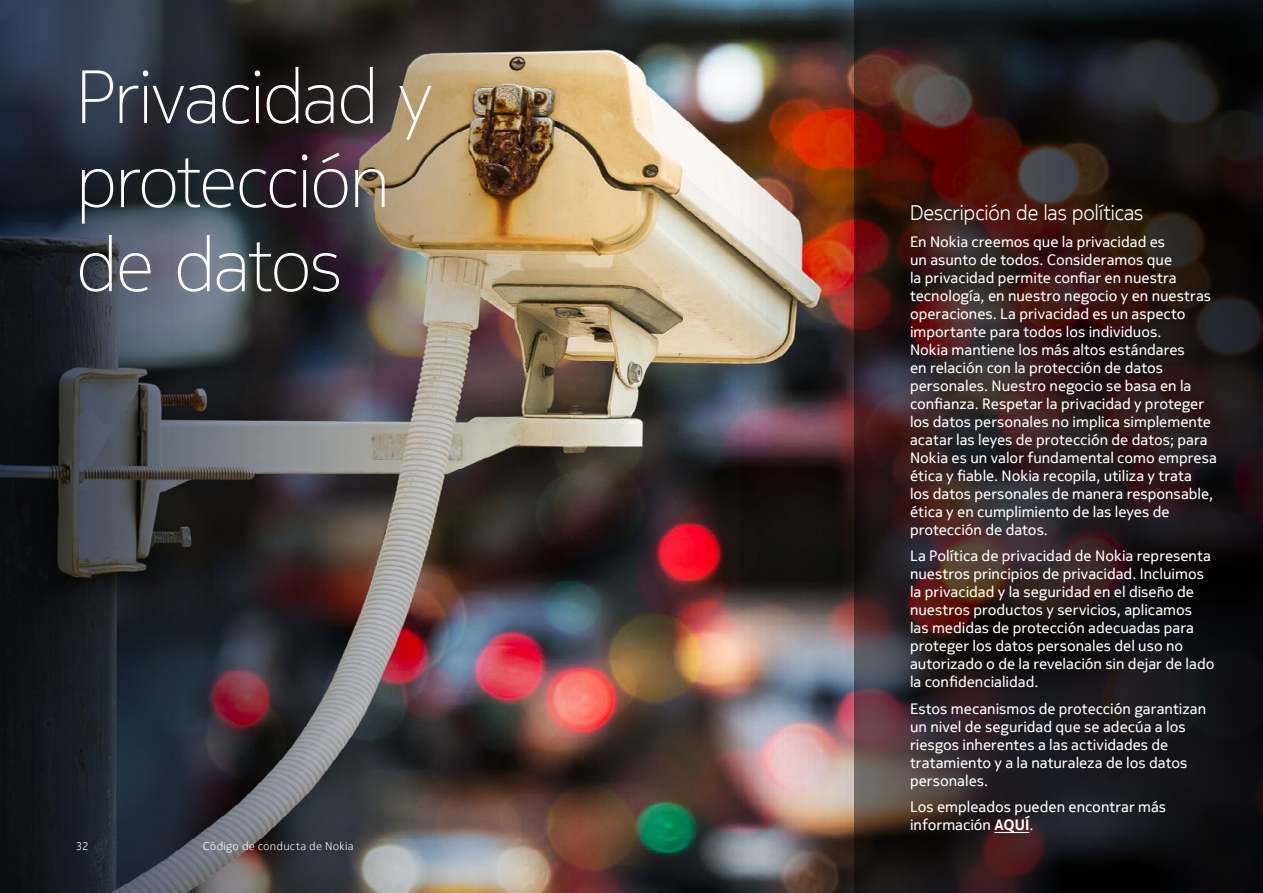
<style>
.page{position:relative;width:1263px;height:893px;background:#fff}
.page>*{position:absolute;margin:0;border:0;box-sizing:border-box;transform-origin:0 0}
.t1{font:200 75px/84px "Nokia Pure Headline";letter-spacing:-.015em;color:#fff}
.t2{font:300 21px "Nokia Pure Headline";color:#fff}
.t3{font:15px/18px "Nokia Pure Text";color:#fff}
.t4{font:300 11.25px "Nokia Pure Text";letter-spacing:.025em;color:#fff}
.s1{font-weight:700}
</style>
<div class="page">
<img style="left:0;top:0;width:599px;height:893px">
<img style="left:599px;top:0;width:256px;height:893px">
<svg style="left:855px;top:0;width:408px;height:893px;background:#281a1b"></svg>
<hr style="left:994px;top:832px;width:35px;height:1px;background:#fff">
<h1 class="t1" style="left:77px;top:54px;width:356px">Privacidad y protección de datos</h1>
<p class="t4" style="left:76px;top:839px;width:15px">32</p>
<p class="t4" style="left:203px;top:839px;width:153px">Código de conducta de Nokia</p>
<h2 class="t2" style="left:910px;top:200px;width:235px">Descripción de las políticas</h2>
<p class="t3" style="left:910px;top:232px;width:308px">En Nokia creemos que la privacidad es<br>un asunto de todos. Consideramos que<br>la privacidad permite confiar en nuestra tecnología, en nuestro negocio y en nuestras operaciones. La privacidad es un aspecto importante para todos los individuos.<br>Nokia mantiene los más altos estándares<br>en relación con la protección de datos personales. Nuestro negocio se basa en la confianza. Respetar la privacidad y proteger los datos personales no implica simplemente acatar las leyes de protección de datos; para Nokia es un valor fundamental como empresa ética y fiable. Nokia recopila, utiliza y trata<br>los datos personales de manera responsable, ética y en cumplimiento de las leyes de protección de datos.</p>
<p class="t3" style="left:910px;top:547px;width:306px">La Política de privacidad de Nokia representa nuestros principios de privacidad. Incluimos la privacidad y la seguridad en el diseño de nuestros productos y servicios, aplicamos las medidas de protección adecuadas para proteger los datos personales del uso no autorizado o de la revelación sin dejar de lado la confidencialidad.</p>
<p class="t3" style="left:910px;top:699px;width:298px">Estos mecanismos de protección garantizan un nivel de seguridad que se adecúa a los riesgos inherentes a las actividades de tratamiento y a la naturaleza de los datos personales.</p>
<p class="t3" style="left:910px;top:798px;width:258px">Los empleados pueden encontrar más información <span class="s1">AQUÍ</span>.</p>
</div>
